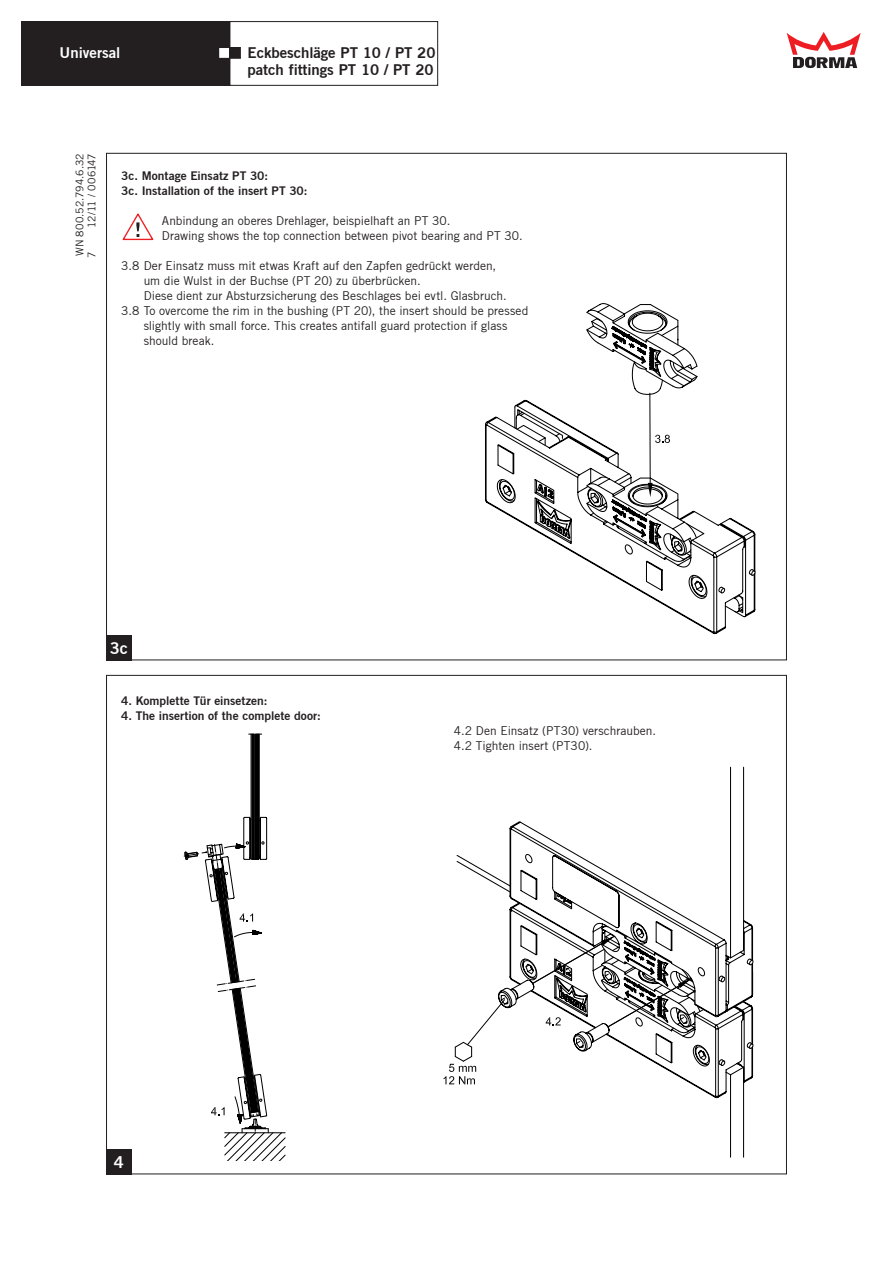
<style>
.page{position:relative;width:893px;height:1263px;background:#fff}
.page>*{position:absolute;margin:0;border:0;box-sizing:border-box;transform-origin:0 0}
.DORMA_Nummerierung{font:16.5px "Trade Gothic Bold Two";color:#fff}
.t1{font:15px/16.5px "Trade Gothic Bold Two";letter-spacing:-.005em;color:#231f20}
.t2{font:15px "Trade Gothic Bold Two";color:#fff}
.DORMA_Fließtext{font:12px/15px "Trade Gothic";color:#231f20}
.DORMA_Headlines{font:12px "Trade Gothic Bold Two";color:#231f20}
.t3{font:10.5px/12px "Trade Gothic";letter-spacing:-.005em;color:#231f20}
.t4{font:10.5px "Trade Gothic";letter-spacing:-.04em;color:#231f20}
</style>
<div class="page">
<div style="left:21px;top:21px;width:209px;height:65px;background:#231f20"></div>
<div style="left:230px;top:21px;width:208px;height:65px;border:1px solid #231f20"></div>
<div style="left:219px;top:48px;width:11px;height:10px;background:#fff"></div>
<div style="left:218px;top:47px;width:12px;height:12px;border:1px solid #231f20"></div>
<div style="left:230px;top:48px;width:10px;height:10px;background:#231f20"></div>
<div style="left:229px;top:47px;width:12px;height:11px;border:1px solid #231f20"></div>
<svg style="left:787px;top:32px;width:74px;height:36px"></svg>
<div style="left:106px;top:635px;width:26px;height:25px;background:#231f20"></div>
<div style="left:106px;top:1149px;width:26px;height:25px;background:#231f20"></div>
<svg style="left:710px;top:1028px;width:44px;height:130px"></svg>
<svg style="left:717px;top:766px;width:37px;height:262px"></svg>
<svg style="left:184px;top:734px;width:526px;height:426px"></svg>
<svg style="left:746px;top:958px;width:8px;height:8px"></svg>
<svg style="left:718px;top:975px;width:8px;height:8px"></svg>
<svg style="left:746px;top:1041px;width:8px;height:9px"></svg>
<svg style="left:718px;top:1058px;width:8px;height:9px"></svg>
<svg style="left:586px;top:303px;width:112px;height:96px"></svg>
<svg style="left:485px;top:399px;width:185px;height:110px"></svg>
<svg style="left:497px;top:443px;width:290px;height:202px"></svg>
<svg style="left:748px;top:568px;width:8px;height:9px"></svg>
<svg style="left:718px;top:586px;width:8px;height:8px"></svg>
<svg style="left:123px;top:213px;width:30px;height:27px"></svg>
<p class="t2" style="left:60px;top:44px;width:62px">Universal</p>
<p class="t1" style="left:248px;top:44px;width:189px">Eckbeschläge PT 10 / PT 20 patch fittings PT 10 / PT 20</p>
<p class="t3" style="left:74px;top:258px;width:106px;rotate:-90deg">WN 800.52.794.6.32<br>7</p>
<p class="t4" style="left:85px;top:228px;width:77px;rotate:-90deg">12/11 / 006147</p>
<p class="DORMA_Headlines" style="left:121px;top:168px;width:149px">3c. Montage Einsatz PT 30:</p>
<p class="DORMA_Headlines" style="left:121px;top:183px;width:188px">3c. Installation of the insert PT 30:</p>
<p class="DORMA_Fließtext" style="left:162px;top:213px;width:290px">Anbindung an oberes Drehlager, beispielhaft an PT 30.</p>
<p class="DORMA_Fließtext" style="left:162px;top:228px;width:362px">Drawing shows the top connection between pivot bearing and PT 30.</p>
<p class="DORMA_Fließtext" style="left:121px;top:258px;width:377px">3.8 Der Einsatz muss mit etwas Kraft auf den Zapfen gedrückt werden,</p>
<p class="DORMA_Fließtext" style="left:144px;top:273px;width:365px">um die Wulst in der Buchse (PT 20) zu überbrücken.<br>Diese dient zur Absturzsicherung des Beschlages bei evtl. Glasbruch.</p>
<p class="DORMA_Fließtext" style="left:121px;top:303px;width:409px">3.8 To overcome the rim in the bushing (PT 20), the insert should be pressed</p>
<p class="DORMA_Fließtext" style="left:144px;top:318px;width:365px">slightly with small force. This creates antifall guard protection if glass should break.</p>
<p class="DORMA_Nummerierung" style="left:110px;top:638px;width:20px">3c</p>
<p class="DORMA_Headlines" style="left:121px;top:693px;width:148px">4. Komplette Tür einsetzen:</p>
<p class="DORMA_Headlines" style="left:121px;top:708px;width:201px">4. The insertion of the complete door:</p>
<p class="DORMA_Fließtext" style="left:454px;top:723px;width:204px">4.2 Den Einsatz (PT30) verschrauben.</p>
<p class="DORMA_Fließtext" style="left:454px;top:738px;width:140px">4.2 Tighten insert (PT30).</p>
<p class="DORMA_Nummerierung" style="left:114px;top:1152px;width:12px">4</p>
</div>
